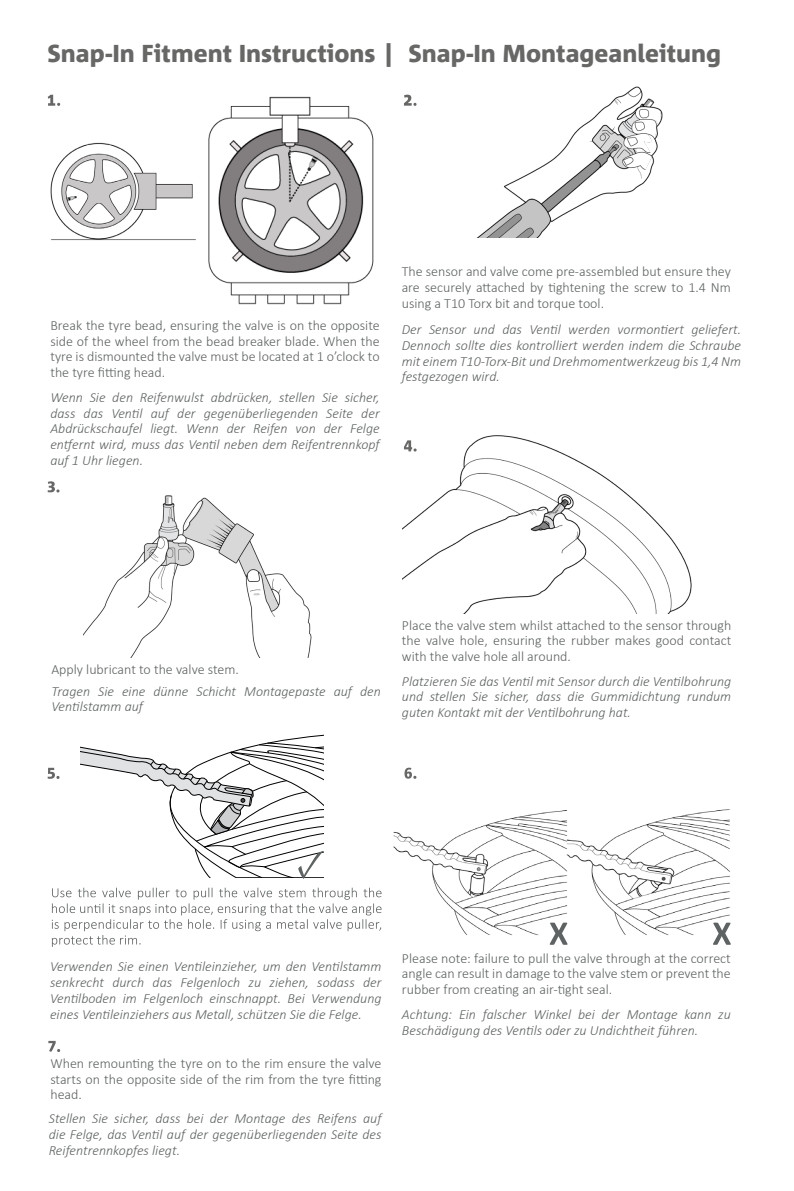
<style>
.page{position:relative;width:794px;height:1191px;background:#fff}
.page>*{position:absolute;margin:0;border:0;box-sizing:border-box;transform-origin:0 0}
.t1{font:24.5px "Custom Corpid";color:#676766}
.t2{font:italic 300 14px/15.8px "Calibri";color:#5e6262;text-align:justify}
.t3{font:300 14px/15.8px "Calibri";color:#5e6262;text-align:justify}
</style>
<div class="page">
<img style="left:478px;top:86px;width:185px;height:151px">
<img style="left:83px;top:495px;width:229px;height:162px">
<svg style="left:48px;top:95px;width:12px;height:11px"></svg>
<svg style="left:48px;top:481px;width:11px;height:11px"></svg>
<svg style="left:48px;top:768px;width:11px;height:11px"></svg>
<svg style="left:52px;top:887px;width:329px;height:60px"></svg>
<svg style="left:80px;top:734px;width:243px;height:144px"></svg>
<img style="left:393px;top:809px;width:338px;height:136px">
<svg style="left:549px;top:922px;width:18px;height:22px"></svg>
<svg style="left:713px;top:922px;width:18px;height:22px"></svg>
<img style="left:403px;top:435px;width:289px;height:178px">
<img style="left:50px;top:142px;width:146px;height:99px">
<img style="left:208px;top:96px;width:166px;height:208px">
<svg style="left:404px;top:95px;width:12px;height:11px"></svg>
<svg style="left:404px;top:440px;width:12px;height:11px"></svg>
<svg style="left:404px;top:767px;width:12px;height:12px"></svg>
<svg style="left:48px;top:1041px;width:12px;height:11px"></svg>
<p class="t1" style="left:48px;top:40px;width:675px">Snap-In Fitment Instructions | Snap-In Montageanleitung</p>
<p class="t3" style="left:50px;top:317px;width:331px">Break the tyre bead, ensuring the valve is on the opposite side of the wheel from the bead breaker blade. When the tyre is dismounted the valve must be located at 1 o’clock to the tyre fitting head.</p>
<p class="t2" style="left:50px;top:389px;width:331px">Wenn Sie den Reifenwulst abdrücken, stellen Sie sicher, dass das Ventil auf der gegenüberliegenden Seite der Abdrückschaufel liegt. Wenn der Reifen von der Felge entfernt wird, muss das Ventil neben dem Reifentrennkopf auf 1 Uhr liegen.</p>
<p class="t3" style="left:402px;top:264px;width:331px">The sensor and valve come pre-assembled but ensure they are securely attached by tightening the screw to 1.4 Nm using a T10 Torx bit and torque tool.</p>
<p class="t2" style="left:402px;top:321px;width:341px">Der Sensor und das Ventil werden vormontiert geliefert.<br>Dennoch sollte dies kontrolliert werden indem die Schraube mit einem T10-Torx-Bit und Drehmomentwerkzeug bis 1,4 Nm festgezogen wird.</p>
<p class="t3" style="left:402px;top:617px;width:331px">Place the valve stem whilst attached to the sensor through the valve hole, ensuring the rubber makes good contact with the valve hole all around.</p>
<p class="t3" style="left:51px;top:661px;width:189px">Apply lubricant to the valve stem.</p>
<p class="t2" style="left:52px;top:683px;width:331px">Tragen Sie eine dünne Schicht Montagepaste auf den<br>Ventilstamm auf</p>
<p class="t2" style="left:402px;top:673px;width:331px">Platzieren Sie das Ventil mit Sensor durch die Ventilbohrung und stellen Sie sicher, dass die Gummidichtung rundum guten Kontakt mit der Ventilbohrung hat.</p>
<p class="t2" style="left:50px;top:958px;width:333px">Verwenden Sie einen Ventileinzieher, um den Ventilstamm senkrecht durch das Felgenloch zu ziehen, sodass der Ventilboden im Felgenloch einschnappt. Bei Verwendung eines Ventileinziehers aus Metall, schützen Sie die Felge.</p>
<p class="t3" style="left:50px;top:1055px;width:333px">When remounting the tyre on to the rim ensure the valve starts on the opposite side of the rim from the tyre fitting head.</p>
<p class="t2" style="left:49px;top:1110px;width:334px">Stellen Sie sicher, dass bei der Montage des Reifens auf die Felge, das Ventil auf der gegenüberliegenden Seite des Reifentrennkopfes liegt.</p>
<p class="t3" style="left:402px;top:950px;width:330px">Please note: failure to pull the valve through at the correct angle can result in damage to the valve stem or prevent the rubber from creating an air-tight seal.</p>
<p class="t2" style="left:402px;top:1006px;width:330px">Achtung: Ein falscher Winkel bei der Montage kann zu<br>Beschädigung des Ventils oder zu Undichtheit führen.</p>
</div>
